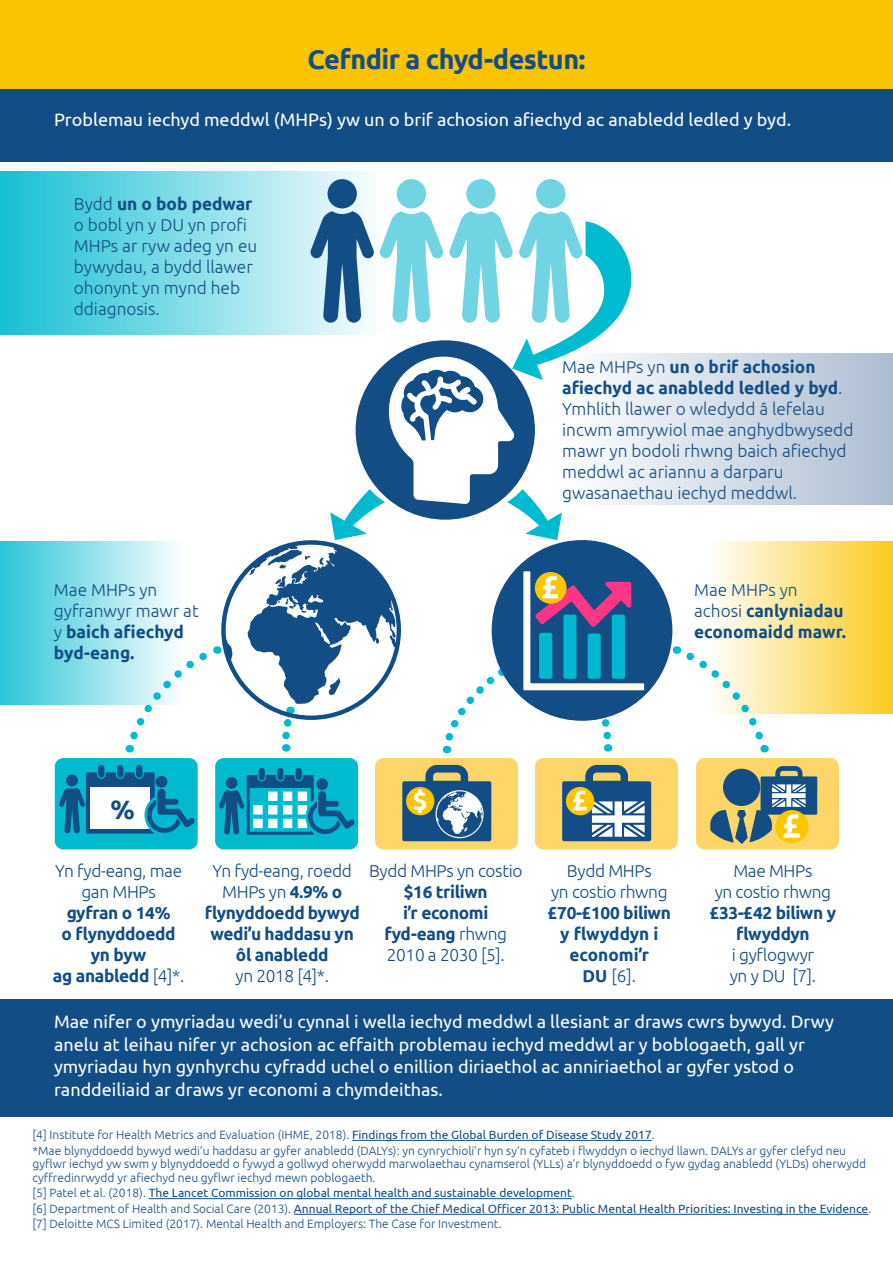
<style>
.page{position:relative;width:893px;height:1263px;background:#fff}
.page>*{position:absolute;margin:0;border:0;box-sizing:border-box;transform-origin:0 0}
.t1{font:700 27px "Ubuntu";letter-spacing:-.02em;color:#134d85}
.t2{font:700 26.55px "Ubuntu";color:#124d85}
.t3{font:18px/22.5px "Ubuntu";color:#fff}
.t4{font:300 17.25px/21px "Ubuntu";color:#134d85}
.t5{font:700 17.25px/21px "Ubuntu";letter-spacing:-.02em;color:#134d85;text-align:center}
.t6{font:300 17.25px/21px "Ubuntu";letter-spacing:-.02em;color:#134d85;text-align:center}
.t7{font:700 17.25px/21px "Ubuntu";color:#134d85}
.t8{font:300 12px/15.6px "Ubuntu";color:#134d85}
.t9{font:12px/15.6px "Ubuntu";color:#134d85}
.s1{font-weight:700}
.s2{font-weight:300}
.s3{font-weight:400}
</style>
<div class="page">
<svg style="left:0;top:171px;width:566px;height:163px"></svg>
<svg style="left:0;top:541px;width:122px;height:163px"></svg>
<svg style="left:648px;top:353px;width:245px;height:151px"></svg>
<svg style="left:648px;top:541px;width:245px;height:173px"></svg>
<div style="left:0;top:0;width:893px;height:89px;background:#fac400"></div>
<div style="left:55px;top:758px;width:143px;height:91px;background:#00bad0;border-radius:9px"></div>
<div style="left:215px;top:758px;width:143px;height:91px;background:#00bad0;border-radius:9px"></div>
<div style="left:375px;top:758px;width:143px;height:91px;background:#fdd569;border-radius:9px"></div>
<div style="left:535px;top:758px;width:143px;height:91px;background:#fdd569;border-radius:9px"></div>
<div style="left:696px;top:758px;width:143px;height:91px;background:#fdd569;border-radius:9px"></div>
<div style="left:0;top:89px;width:893px;height:73px;background:#134d85"></div>
<div style="left:0;top:999px;width:893px;height:118px;background:#134d85"></div>
<hr style="left:352px;top:1140px;width:300px;height:1px;background:#134d85">
<hr style="left:149px;top:1198px;width:423px;height:1px;background:#134d85">
<hr style="left:294px;top:1214px;width:574px;height:1px;background:#134d85">
<div style="left:328px;top:179px;width:29px;height:29px;background:#124d85;border-radius:50%"></div>
<div style="left:397px;top:179px;width:29px;height:29px;background:#71d4e2;border-radius:50%"></div>
<div style="left:466px;top:179px;width:30px;height:29px;background:#71d4e2;border-radius:50%"></div>
<div style="left:536px;top:179px;width:29px;height:29px;background:#71d4e2;border-radius:50%"></div>
<svg style="left:562px;top:765px;width:89px;height:76px"></svg>
<svg style="left:710px;top:766px;width:107px;height:78px"></svg>
<svg style="left:402px;top:765px;width:89px;height:76px"></svg>
<div style="left:277px;top:768px;width:6px;height:12px;background:#124d85;border-radius:3px"></div>
<div style="left:296px;top:768px;width:6px;height:12px;background:#124d85;border-radius:3px"></div>
<div style="left:259px;top:768px;width:6px;height:12px;background:#124d85;border-radius:3px"></div>
<svg style="left:219px;top:775px;width:136px;height:60px"></svg>
<div style="left:117px;top:765px;width:6px;height:13px;background:#124d85;border-radius:3px"></div>
<div style="left:136px;top:765px;width:6px;height:13px;background:#124d85;border-radius:3px"></div>
<div style="left:98px;top:765px;width:6px;height:13px;background:#124d85;border-radius:3px"></div>
<svg style="left:59px;top:772px;width:136px;height:62px"></svg>
<svg style="left:676px;top:646px;width:95px;height:106px"></svg>
<div style="left:492px;top:540px;width:180px;height:181px;background:#134d85;border-radius:50%"></div>
<svg style="left:122px;top:211px;width:526px;height:542px"></svg>
<h1 class="t1" style="left:308px;top:43px;width:279px">Cefndir a chyd-destun:</h1>
<h3 class="t3" style="left:54px;top:107px;width:739px">Problemau iechyd meddwl (MHPs) yw un o brif achosion afiechyd ac anabledd ledled y byd.</h3>
<h3 class="t4" style="left:74px;top:193px;width:185px">Bydd <span class="s1">un o bob pedwar </span>o bobl yn y DU yn profi<br>MHPs ar ryw adeg yn eu bywydau, a bydd llawer ohonynt yn mynd heb ddiagnosis.</h3>
<h3 class="t4" style="left:562px;top:356px;width:293px">Mae MHPs yn <span class="s1">un o brif achosion afiechyd ac anabledd ledled y byd</span>.<br>Ymhlith llawer o wledydd â lefelau incwm amrywiol mae anghydbwysedd mawr yn bodoli rhwng baich afiechyd meddwl ac ariannu a darparu gwasanaethau iechyd meddwl.</h3>
<h3 class="t4" style="left:54px;top:579px;width:146px">Mae MHPs yn gyfranwyr mawr at y <span class="s1">baich afiechyd byd-eang.</span></h3>
<h3 class="t7" style="left:694px;top:579px;width:153px"><span class="s2">Mae MHPs yn achosi</span> canlyniadau economaidd mawr.</h3>
<h2 class="t2" style="left:111px;top:793px;width:26px">%</h2>
<h3 class="t6" style="left:551px;top:860px;width:118px">Bydd MHPs<br>yn costio rhwng</h3>
<h3 class="t5" style="left:548px;top:902px;width:125px">£70-£100 biliwn y flwyddyn i economi’r<br>DU <span class="s2">[6].</span></h3>
<h3 class="t6" style="left:369px;top:860px;width:155px">Bydd MHPs yn costio</h3>
<h3 class="t5" style="left:384px;top:881px;width:124px">$16 triliwn<br>i’r economi fyd-eang <span class="s2">rhwng<br>2010 a 2030 [5].</span></h3>
<h3 class="t5" style="left:205px;top:860px;width:157px"><span class="s2">Yn fyd-eang, roedd<br>MHPs yn</span> 4.9% o flynyddoedd bywyd wedi’u haddasu yn ôl anabledd</h3>
<h3 class="t4" style="left:235px;top:965px;width:95px">yn 2018 [4]*.</h3>
<h3 class="t6" style="left:55px;top:860px;width:129px">Yn fyd-eang, mae gan MHPs</h3>
<h3 class="t5" style="left:53px;top:902px;width:133px">gyfran o 14%<br>o flynyddoedd yn byw<br>ag anabledd <span class="s2">[4]*.</span></h3>
<h3 class="t6" style="left:715px;top:860px;width:118px">Mae MHPs<br>yn costio rhwng</h3>
<h3 class="t5" style="left:710px;top:902px;width:128px">£33-£42 biliwn y flwyddyn</h3>
<h3 class="t6" style="left:730px;top:944px;width:88px;text-align:left">i gyflogwyr yn y DU [7].</h3>
<p class="t3" style="left:54px;top:1010px;width:782px">Mae nifer o ymyriadau wedi’u cynnal i wella iechyd meddwl a llesiant ar draws cwrs bywyd. Drwy anelu at leihau nifer yr achosion ac effaith problemau iechyd meddwl ar y boblogaeth, gall yr ymyriadau hyn gynhyrchu cyfradd uchel o enillion diriaethol ac anniriaethol ar gyfer ystod o randdeiliaid ar draws yr economi a chymdeithas.</p>
<p class="t8" style="left:33px;top:1126px;width:815px">[4] Institute for Health Metrics and Evaluation (IHME, 2018). <span class="s3">Findings from the Global Burden of Disease Study 2017</span>.<br>*Mae blynyddoedd bywyd wedi’u haddasu ar gyfer anabledd (DALYs): yn cynrychioli’r hyn sy’n cyfateb i flwyddyn o iechyd llawn. DALYs ar gyfer clefyd neu</p>
<p class="t8" style="left:33px;top:1157px;width:835px;line-height:13.5px">gyflwr iechyd yw swm y blynyddoedd o fywyd a gollwyd oherwydd marwolaethau cynamserol (YLLs) a’r blynyddoedd o fyw gydag anabledd (YLDs) oherwydd cyffredinrwydd yr afiechyd neu gyflwr iechyd mewn poblogaeth.</p>
<p class="t9" style="left:33px;top:1185px;width:840px"><span class="s2">[5] Patel et al. (2018).</span> The Lancet Commission on global mental health and sustainable development<span class="s2">.<br>[6] Department of Health and Social Care (2013).</span> Annual Report of the Chief Medical Officer 2013: Public Mental Health Priorities: Investing in the Evidence<span class="s2">. [7] Deloitte MCS Limited (2017). Mental Health and Employers: The Case for Investment.</span></p>
</div>
